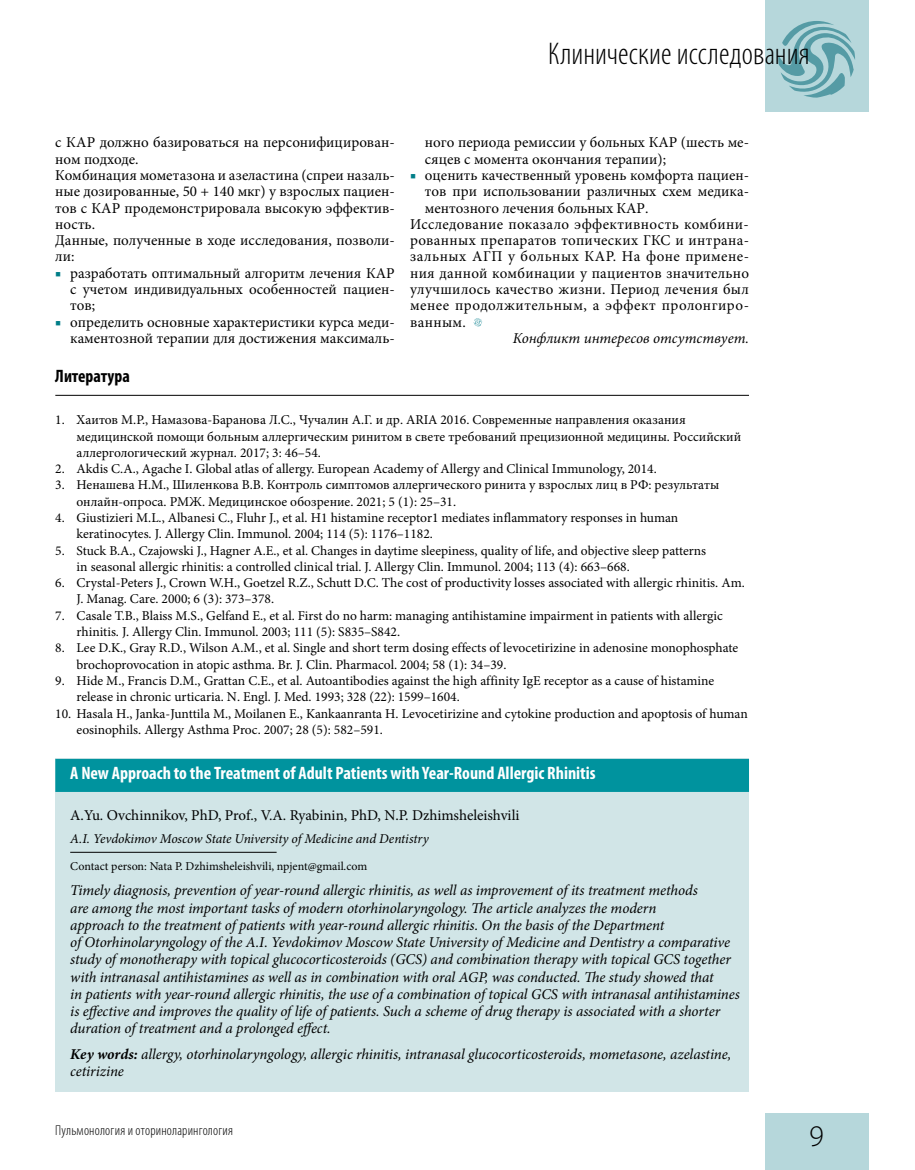
<style>
.page{position:relative;width:915px;height:1170px;background:#fff}
.page>*{position:absolute;margin:0;border:0;box-sizing:border-box;transform-origin:0 0}
.t1{font:300 condensed 31.5px "Myriad Pro";color:#000}
.t2{font:300 30px "Myriad Pro";color:#000}
.t3{font:700 condensed 18px "Myriad Pro";color:#fff}
.t4{font:700 condensed 18px "Myriad Pro";color:#000}
.t5{font:italic 15px/17.2px "Minion Pro";letter-spacing:-.01em;color:#000}
.t6{font:15px/16.2px "Minion Pro";color:#000}
.t7{font:15px "Minion Pro";letter-spacing:.02em;color:#000}
.t8{font:15px "Minion Pro";letter-spacing:.035em;color:#000}
.t9{font:15px "Minion Pro";letter-spacing:.025em;color:#000}
.t10{font:300 condensed 14.25px "Myriad Pro";letter-spacing:.015em;color:#000}
.t11{font:13.5px/16.4px "Minion Pro";color:#000}
.t12{font:italic 13.5px "Minion Pro";letter-spacing:-.01em;color:#000}
.t13{font:12px "Minion Pro";color:#000}
.s1{color:#007e88}
.s2{font-weight:700}
</style>
<div class="page">
<div style="left:764px;top:0;width:103px;height:111px;background:#b6d7db"></div>
<div style="left:764px;top:1113px;width:103px;height:56px;background:#b6d7db"></div>
<svg style="left:778px;top:21px;width:76px;height:77px"></svg>
<hr style="left:55px;top:395px;width:693px;height:1px;background:#000">
<div style="left:55px;top:758px;width:693px;height:333px;background:#d1e5e7"></div>
<div style="left:55px;top:758px;width:693px;height:33px;background:#00939e"></div>
<hr style="left:70px;top:852px;width:206px;height:1px;background:#000">
<svg style="left:473px;top:318px;width:9px;height:8px"></svg>
<h1 class="t1" style="left:548px;top:35px;width:263px">Клинические исследования</h1>
<p class="t6" style="left:55px;top:135px;width:341px">с КАР должно базироваться на персонифицирован&shy;ном подходе.<br>Комбинация мометазона и азеластина (спреи назаль&shy;ные дозированные, 50 + 140 мкг) у взрослых пациен&shy;тов с КАР продемонстрировала высокую эффектив&shy;ность.<br>Данные, полученные в ходе исследования, позволи&shy;ли:</p>
<p class="t6" style="left:70px;top:265px;width:326px;text-align:justify;text-indent:-15px"><span class="s1">■</span> разработать оптимальный алгоритм лечения КАР с учетом индивидуальных особенностей пациен&shy;тов;</p>
<p class="t6" style="left:55px;top:313px;width:341px;text-align:right"><span class="s1">■</span> определить основные характеристики курса меди&shy;каментозной терапии для достижения максималь-</p>
<p class="t6" style="left:425px;top:135px;width:325px">ного периода ремиссии у больных КАР (шесть ме&shy;сяцев с момента окончания терапии);</p>
<p class="t6" style="left:410px;top:167px;width:340px"><span class="s1">■</span> оценить качественный уровень комфорта пациен-</p>
<p class="t6" style="left:425px;top:183px;width:325px">тов при использовании различных схем медика-</p>
<p class="t6" style="left:425px;top:200px;width:225px">ментозного лечения больных КАР.</p>
<p class="t9" style="left:410px;top:214px;width:340px">Исследование показало эффективность комбини-</p>
<p class="t7" style="left:410px;top:230px;width:340px">рованных препаратов топических ГКС и интрана-</p>
<p class="t8" style="left:410px;top:246px;width:340px">зальных АГП у больных КАР. На фоне примене-</p>
<p class="t7" style="left:410px;top:263px;width:340px">ния данной комбинации у пациентов значительно</p>
<p class="t7" style="left:410px;top:279px;width:340px">улучшилось качество жизни. Период лечения был</p>
<p class="t8" style="left:410px;top:295px;width:340px">менее продолжительным, а эффект пролонгиро-</p>
<p class="t6" style="left:410px;top:314px;width:57px">ванным.</p>
<p class="t5" style="left:512px;top:329px;width:237px">Конфликт интересов отсутствует.</p>
<h3 class="t4" style="left:55px;top:365px;width:76px">Литература</h3>
<p class="t11" style="left:77px;top:412px;width:666px;text-indent:-21px">1. Хаитов М.Р., Намазова-Баранова Л.С., Чучалин А.Г. и др. ARIA 2016. Современные направления оказания медицинской помощи больным аллергическим ринитом в свете требований прецизионной медицины. Российский аллергологический журнал. 2017; 3: 46–54.</p>
<p class="t11" style="left:55px;top:460px;width:602px">2. Akdis C.A., Agache I. Global atlas of allergy. European Academy of Allergy and Clinical Immunology, 2014.</p>
<p class="t11" style="left:77px;top:477px;width:644px;text-indent:-21px">3. Ненашева Н.М., Шиленкова В.В. Контроль симптомов аллергического ринита у взрослых лиц в РФ: результаты онлайн-опроса. РМЖ. Медицинское обозрение. 2021; 5 (1): 25–31.</p>
<p class="t11" style="left:77px;top:509px;width:603px;text-indent:-21px">4. Giustizieri M.L., Albanesi C., Fluhr J., et al. H1 histamine receptor1 mediates inflammatory responses in human keratinocytes. J. Allergy Clin. Immunol. 2004; 114 (5): 1176–1182.</p>
<p class="t11" style="left:77px;top:542px;width:631px;text-indent:-21px">5. Stuck B.A., Czajowski J., Hagner A.E., et al. Changes in daytime sleepiness, quality of life, and objective sleep patterns in seasonal allergic rhinitis: a controlled clinical trial. J. Allergy Clin. Immunol. 2004; 113 (4): 663–668.</p>
<p class="t11" style="left:77px;top:574px;width:669px;text-indent:-21px">6. Crystal-Peters J., Crown W.H., Goetzel R.Z., Schutt D.C. The cost of productivity losses associated with allergic rhinitis. Am.<br>J. Manag. Care. 2000; 6 (3): 373–378.</p>
<p class="t11" style="left:77px;top:607px;width:647px;text-indent:-21px">7. Casale T.B., Blaiss M.S., Gelfand E., et al. First do no harm: managing antihistamine impairment in patients with allergic rhinitis. J. Allergy Clin. Immunol. 2003; 111 (5): S835–S842.</p>
<p class="t11" style="left:77px;top:640px;width:663px;text-indent:-21px">8. Lee D.K., Gray R.D., Wilson A.M., et al. Single and short term dosing effects of levocetirizine in adenosine monophosphate brochoprovocation in atopic asthma. Br. J. Clin. Pharmacol. 2004; 58 (1): 34–39.</p>
<p class="t11" style="left:77px;top:672px;width:639px;text-indent:-21px">9. Hide M., Francis D.M., Grattan C.E., et al. Autoantibodies against the high affinity IgE receptor as a cause of histamine release in chronic urticaria. N. Engl. J. Med. 1993; 328 (22): 1599–1604.</p>
<p class="t11" style="left:77px;top:705px;width:672px;text-indent:-21px">10. Hasala H., Janka-Junttila M., Moilanen E., Kankaanranta H. Levocetirizine and cytokine production and apoptosis of human eosinophils. Allergy Asthma Proc. 2007; 28 (5): 582–591.</p>
<h3 class="t3" style="left:70px;top:761px;width:527px">A New Approach to the Treatment of Adult Patients with Year-Round Allergic Rhinitis</h3>
<p class="t6" style="left:70px;top:806px;width:450px">A.Yu. Ovchinnikov, PhD, Prof., V.A. Ryabinin, PhD, N.P. Dzhimsheleishvili</p>
<p class="t12" style="left:70px;top:829px;width:360px">A.I. Yevdokimov Moscow State University of Medicine and Dentistry</p>
<p class="t13" style="left:70px;top:857px;width:298px">Contact person: Nata P. Dzhimsheleishvili, npjent@gmail.com</p>
<p class="t5" style="left:70px;top:881px;width:670px">Timely diagnosis, prevention of year-round allergic rhinitis, as well as improvement of its treatment methods<br>are among the most important tasks of modern otorhinolaryngology. The article analyzes the modern<br>approach to the treatment of patients with year-round allergic rhinitis. On the basis of the Department<br>of Otorhinolaryngology of the A.I. Yevdokimov Moscow State University of Medicine and Dentistry a comparative study of monotherapy with topical glucocorticosteroids (GCS) and combination therapy with topical GCS together with intranasal antihistamines as well as in combination with oral AGP, was conducted. The study showed that<br>in patients with year-round allergic rhinitis, the use of a combination of topical GCS with intranasal antihistamines is effective and improves the quality of life of patients. Such a scheme of drug therapy is associated with a shorter duration of treatment and a prolonged effect.</p>
<p class="t5" style="left:70px;top:1045px;width:662px"><span class="s2">Key words:</span> allergy, otorhinolaryngology, allergic rhinitis, intranasal glucocorticosteroids, mometasone, azelastine, cetirizine</p>
<p class="t10" style="left:55px;top:1121px;width:179px">Пульмонология и оториноларингология</p>
<h2 class="t2" style="left:808px;top:1119px;width:16px">9</h2>
</div>
